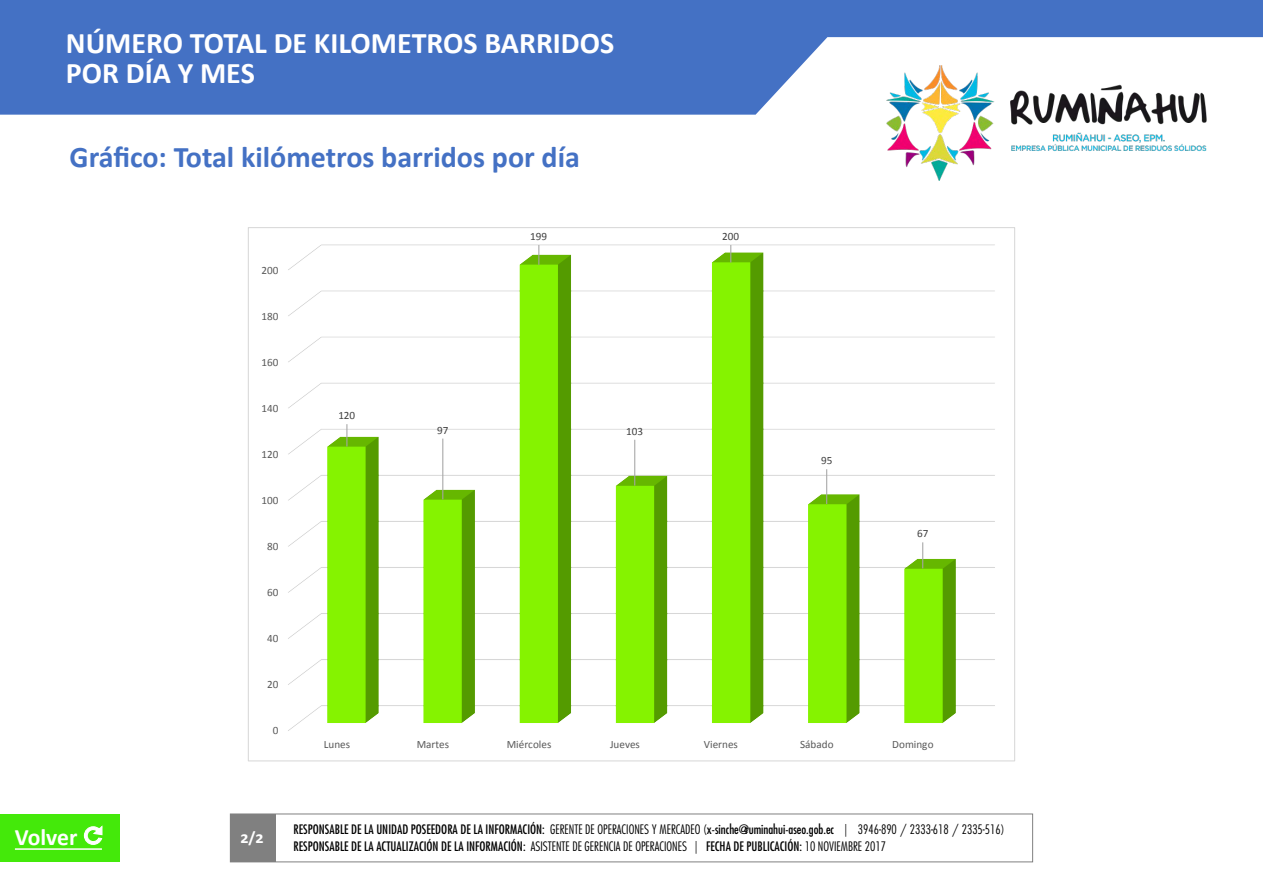
<style>
.page{position:relative;width:1263px;height:893px;background:#fff}
.page>*{position:absolute;margin:0;border:0;box-sizing:border-box;transform-origin:0 0}
.t1{font:700 30px/30px "Calibri";color:#fff}
.t2{font:700 30px "Calibri";color:#4471c4}
.t3{font:700 23.55px "Calibri";color:#fff}
.t4{font:700 16.5px "Calibri";color:#fff}
.t5{font:condensed 12.75px/16.5px "Futura Std";color:#000}
.t6{font:11.1px "Calibri";color:#595959}
.t7{font:11.1px "Calibri";color:#404040}
.s1{font-weight:300}
</style>
<div class="page">
<svg style="left:0;top:0;width:1263px;height:115px;fill:#4471c4"></svg>
<div style="left:230px;top:814px;width:803px;height:48px;border:1px solid #808080"></div>
<div style="left:230px;top:814px;width:46px;height:48px;background:#808080"></div>
<div style="left:0;top:814px;width:120px;height:48px;background:#44e90a"></div>
<svg style="left:83px;top:825px;width:20px;height:20px"></svg>
<hr style="left:15px;top:848px;width:87px;height:2px;background:#fff">
<img style="left:288px;top:244px;width:707px;height:487px">
<svg style="left:346px;top:424px;width:1px;height:22px"></svg>
<hr style="left:442px;top:439px;width:1px;height:60px;background:#a6a6a6">
<svg style="left:538px;top:245px;width:1px;height:20px"></svg>
<hr style="left:634px;top:440px;width:1px;height:46px;background:#a6a6a6">
<svg style="left:730px;top:245px;width:1px;height:18px"></svg>
<hr style="left:826px;top:469px;width:1px;height:35px;background:#a6a6a6">
<svg style="left:922px;top:542px;width:1px;height:26px"></svg>
<img style="left:878px;top:65px;width:337px;height:115px">
<h1 class="t1" style="left:66px;top:27px;width:550px">NÚMERO TOTAL DE KILOMETROS BARRIDOS<br>POR DÍA Y MES</h1>
<h1 class="t2" style="left:70px;top:139px;width:512px">Gráfico: Total kilómetros barridos por día</h1>
<p class="t6" style="left:262px;top:263px;width:18px">200</p>
<p class="t6" style="left:262px;top:309px;width:18px">180</p>
<p class="t6" style="left:262px;top:355px;width:18px">160</p>
<p class="t6" style="left:262px;top:401px;width:18px">140</p>
<p class="t6" style="left:262px;top:447px;width:18px">120</p>
<p class="t6" style="left:262px;top:493px;width:18px">100</p>
<p class="t6" style="left:267px;top:539px;width:13px">80</p>
<p class="t6" style="left:267px;top:585px;width:13px">60</p>
<p class="t6" style="left:267px;top:631px;width:13px">40</p>
<p class="t6" style="left:267px;top:677px;width:13px">20</p>
<p class="t6" style="left:273px;top:723px;width:7px">0</p>
<p class="t7" style="left:338px;top:409px;width:18px">120</p>
<p class="t7" style="left:437px;top:423px;width:13px">97</p>
<p class="t7" style="left:530px;top:229px;width:18px">199</p>
<p class="t7" style="left:626px;top:424px;width:18px">103</p>
<p class="t7" style="left:722px;top:229px;width:18px">200</p>
<p class="t7" style="left:821px;top:454px;width:13px">95</p>
<p class="t7" style="left:917px;top:527px;width:13px">67</p>
<h2 class="t3" style="left:15px;top:822px;width:64px">Volver</h2>
<p class="t6" style="left:324px;top:737px;width:28px">Lunes</p>
<p class="t6" style="left:417px;top:737px;width:34px">Martes</p>
<p class="t6" style="left:507px;top:737px;width:46px">Miércoles</p>
<p class="t6" style="left:610px;top:737px;width:31px">Jueves</p>
<p class="t6" style="left:704px;top:737px;width:36px">Viernes</p>
<p class="t6" style="left:800px;top:737px;width:35px">Sábado</p>
<p class="t6" style="left:892px;top:737px;width:43px">Domingo</p>
<p class="t4" style="left:240px;top:827px;width:25px">2/2</p>
<p class="t5" style="left:294px;top:821px;width:712px">RESPONSABLE DE LA UNIDAD POSEEDORA DE LA INFORMACIÓN: <span class="s1">GERENTE DE OPERACIONES Y MERCADEO (</span>x-sinche@ruminahui-aseo.gob.ec <span class="s1">| 3946-890 / 2333-618 / 2335-516)<br></span>RESPONSABLE DE LA ACTUALIZACIÓN DE LA INFORMACIÓN: <span class="s1">ASISTENTE DE GERENCIA DE OPERACIONES |</span> FECHA DE PUBLICACIÓN: <span class="s1">10 NOVIEMBRE 2017</span></p>
</div>
